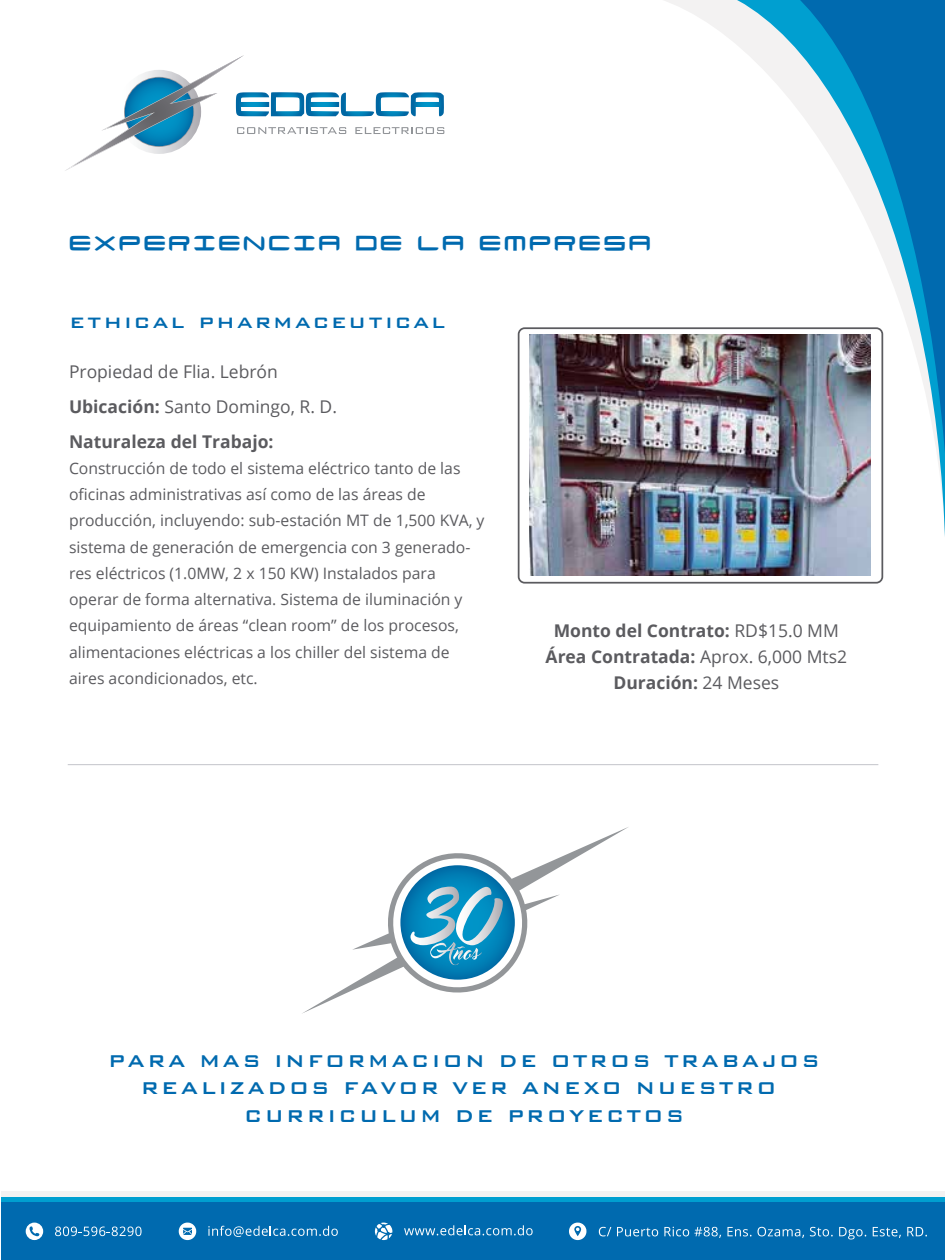
<style>
.page{position:relative;width:945px;height:1260px;background:#fff}
.page>*{position:absolute;margin:0;border:0;box-sizing:border-box;transform-origin:0 0}
.t1{font:35px "Neutronium";letter-spacing:.105em;color:#006aaf}
.t2{font:500 24.5px "Bank Gothic BT";letter-spacing:.105em;color:#006aaf}
.t3{font:500 22.75px/27.3px "Bank Gothic BT";letter-spacing:.105em;color:#006aaf;text-align:center}
.t4{font:700 17.5px/26.2px "Open Sans";color:#5b5b5f;text-align:center}
.t5{font:17.5px/35px "Open Sans";color:#5b5b5f}
.t6{font:15.75px/26.2px "Open Sans";color:#5b5b5f}
.s1{font-weight:700}
.s2{font-weight:400}
</style>
<div class="page">
<div style="left:1px;top:1202px;width:944px;height:58px;background:#006aaf"></div>
<svg style="left:701px;top:0;width:244px;height:572px"></svg>
<svg style="left:404px;top:1225px;width:129px;height:10px"></svg>
<svg style="left:375px;top:1223px;width:17px;height:17px"></svg>
<svg style="left:599px;top:1227px;width:12px;height:9px"></svg>
<svg style="left:617px;top:1227px;width:41px;height:9px"></svg>
<svg style="left:664px;top:1227px;width:57px;height:11px"></svg>
<svg style="left:727px;top:1227px;width:77px;height:11px"></svg>
<svg style="left:810px;top:1227px;width:23px;height:10px"></svg>
<svg style="left:839px;top:1227px;width:27px;height:12px"></svg>
<svg style="left:873px;top:1227px;width:28px;height:11px"></svg>
<svg style="left:907px;top:1227px;width:20px;height:10px"></svg>
<svg style="left:569px;top:1223px;width:17px;height:17px"></svg>
<svg style="left:55px;top:1227px;width:87px;height:9px"></svg>
<svg style="left:26px;top:1223px;width:17px;height:17px"></svg>
<svg style="left:208px;top:1226px;width:130px;height:11px"></svg>
<svg style="left:179px;top:1223px;width:17px;height:17px"></svg>
<svg style="left:65px;top:55px;width:379px;height:116px"></svg>
<div style="left:519px;top:328px;width:363px;height:255px;background:#fff;border-radius:6px"></div>
<div style="left:518px;top:327px;width:365px;height:257px;border:2px solid #5b5b5f;border-radius:6px"></div>
<img style="left:529px;top:335px;width:341px;height:240px">
<hr style="left:68px;top:764px;width:810px;height:1px;background:#c3c5ca">
<div style="left:1px;top:1196px;width:944px;height:6px;background:#009fd0"></div>
<div style="left:1px;top:1191px;width:944px;height:5px;background:#f3f2f2"></div>
<svg style="left:302px;top:827px;width:326px;height:187px"></svg>
<svg style="left:381px;top:847px;width:153px;height:152px"></svg>
<h1 class="t1" style="left:69px;top:218px;width:582px">EXPERIENCIA DE LA EMPRESA</h1>
<h2 class="t2" style="left:70px;top:308px;width:377px">ethical pharmaceutical</h2>
<p class="t5" style="left:69px;top:353px;width:270px">Propiedad de Flia. Lebrón<br><span class="s1">Ubicación:</span> Santo Domingo, R. D.<br><span class="s1">Naturaleza del Trabajo:</span></p>
<p class="t6" style="left:69px;top:455px;width:417px">Construcción de todo el sistema eléctrico tanto de las oficinas administrativas así como de las áreas de producción, incluyendo: sub-estación MT de 1,500 KVA, y sistema de generación de emergencia con 3 generado&shy;res eléctricos (1.0MW, 2 x 150 KW) Instalados para operar de forma alternativa. Sistema de iluminación y equipamiento de áreas “clean room” de los procesos, alimentaciones eléctricas a los chiller del sistema de aires acondicionados, etc.</p>
<p class="t4" style="left:546px;top:617px;width:303px">Monto del Contrato: <span class="s2">RD$15.0 MM<br></span>Área Contratada: <span class="s2">Aprox. 6,000 Mts2<br></span>Duración: <span class="s2">24 Meses</span></p>
<h3 class="t3" style="left:108px;top:1047px;width:713px">PARA MAS INFORMACION DE OTROS TRABAJOS<br>REALIZADOS FAVOR VER ANEXO NUESTRO<br>CURRICULUM DE PROYECTOS</h3>
</div>
